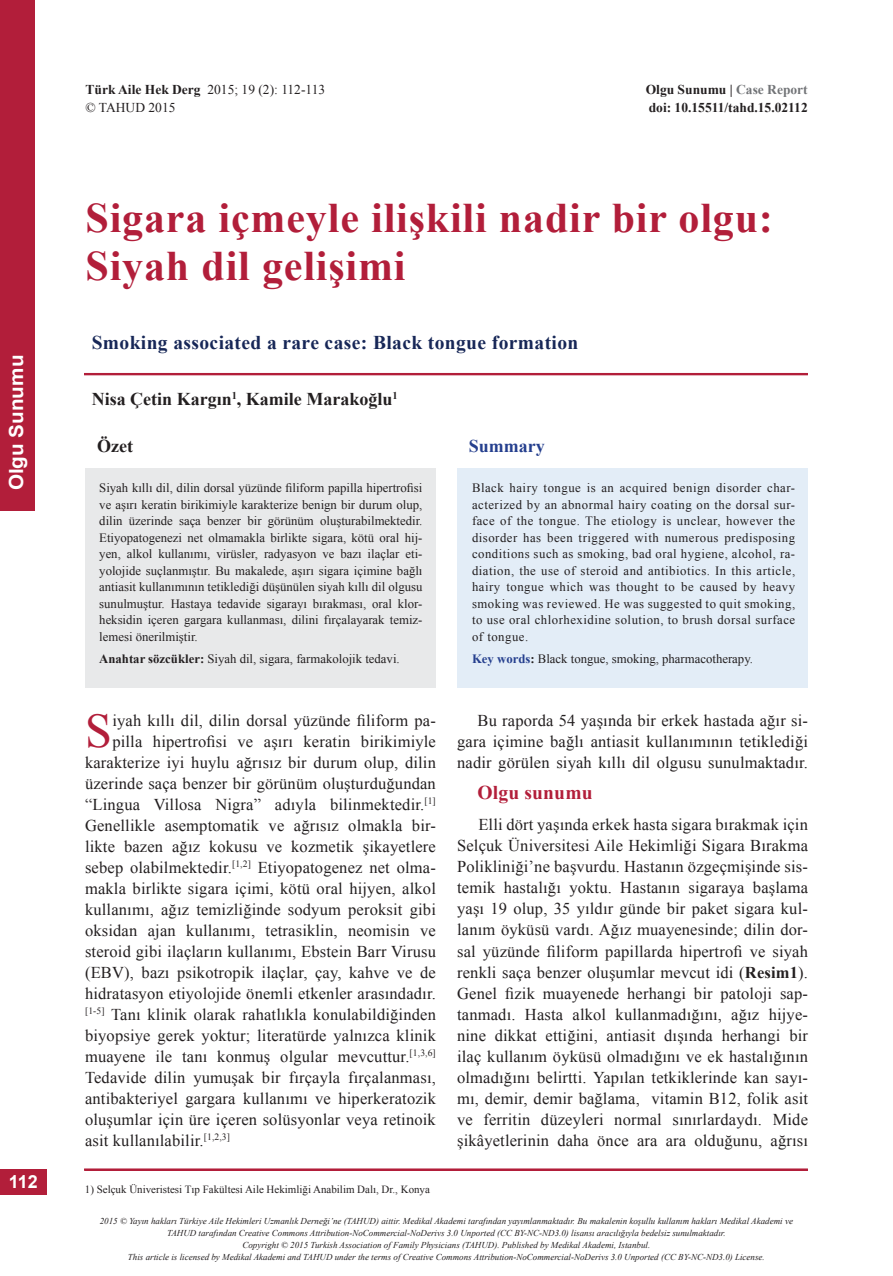
<style>
.page{position:relative;width:893px;height:1276px;background:#fff}
.page>*{position:absolute;margin:0;border:0;box-sizing:border-box;transform-origin:0 0}
.t1{font:48.15px "Times New Roman";color:#b21e3a}
.t2{font:700 42px/48px "Times New Roman";letter-spacing:.02em;color:#b21e3a}
.t3{font:700 19.5px "Times New Roman";letter-spacing:.02em;color:#172757}
.t4{font:700 19.5px "Arial";color:#fff;scale:1.06 1}
.t5{font:700 19.5px "Times New Roman";letter-spacing:.01em;color:#b21e3a}
.t6{font:700 18px "Times New Roman";color:#231f20}
.t7{font:700 18px "Times New Roman";color:#253f8e}
.t8{font:700 18px "Arial";color:#fff}
.t9{font:16.5px/21px "Times New Roman";letter-spacing:.01em;color:#231f20;text-align:justify}
.t10{font:700 13.5px/18px "Times New Roman";color:#231f20}
.t11{font:13.5px/18px "Times New Roman";color:#231f20}
.t12{font:12.75px/16.5px "Times New Roman";color:#231f20;text-align:justify}
.t13{font:10.95px "Times New Roman";color:#231f20}
.t14{font:italic 9px/12px "Times New Roman";color:#231f20;text-align:center}
.s1{font-weight:700}
.s2{color:#727477}
.s3{font-weight:700;color:#253f8e}
</style>
<div class="page">
<div style="left:0;top:0;width:34px;height:510px;background:#b21e3a"></div>
<div style="left:0;top:1169px;width:47px;height:26px;background:#b21e3a"></div>
<div style="left:84px;top:373px;width:724px;height:2px;border:1px solid #b21e3a"></div>
<div style="left:84px;top:1168px;width:724px;height:2px;border:1px solid #b21e3a"></div>
<div style="left:85px;top:468px;width:351px;height:219px;background:#e8e9ea"></div>
<div style="left:458px;top:468px;width:350px;height:219px;background:#e3edf7"></div>
<p class="t4" style="left:3px;top:490px;width:129px;rotate:-90deg">Olgu Sunumu</p>
<p class="t8" style="left:9px;top:1169px;width:31px">112</p>
<p class="t11" style="left:86px;top:81px;width:241px"><span class="s1">Türk Aile Hek Derg</span> 2015; 19 (2): 112-113 © TAHUD 2015</p>
<p class="t10" style="left:646px;top:81px;width:163px">Olgu Sunumu | <span class="s2">Case Report </span>doi: 10.15511/tahd.15.02112</p>
<h2 class="t2" style="left:86px;top:192px;width:689px">Sigara içmeyle ilişkili nadir bir olgu:<br>Siyah dil gelişimi</h2>
<p class="t3" style="left:92px;top:329px;width:488px">Smoking associated a rare case: Black tongue formation</p>
<p class="t6" style="left:92px;top:387px;width:307px">Nisa Çetin Kargın<sup>1</sup>, Kamile Marakoğlu<sup>1</sup></p>
<p class="t6" style="left:97px;top:433px;width:37px">Özet</p>
<p class="t12" style="left:99px;top:479px;width:325px">Siyah kıllı dil, dilin dorsal yüzünde filiform papilla hipertrofisi ve aşırı keratin birikimiyle karakterize benign bir durum olup, dilin üzerinde saça benzer bir görünüm oluşturabilmektedir.<br>Etiyopatogenezi net olmamakla birlikte sigara, kötü oral hij&shy;yen, alkol kullanımı, virüsler, radyasyon ve bazı ilaçlar eti&shy;yolojide suçlanmıştır. Bu makalede, aşırı sigara içimine bağlı antiasit kullanımının tetiklediği düşünülen siyah kıllı dil olgusu sunulmuştur. Hastaya tedavide sigarayı bırakması, oral klor&shy;heksidin içeren gargara kullanması, dilini fırçalayarak temiz&shy;lemesi önerilmiştir.</p>
<p class="t12" style="left:99px;top:650px;width:302px"><span class="s1">Anahtar sözcükler:</span> Siyah dil, sigara, farmakolojik tedavi.</p>
<h1 class="t1" style="left:85px;top:698px;width:28px">S</h1>
<p class="t9" style="left:112px;top:709px;width:325px">iyah kıllı dil, dilin dorsal yüzünde filiform pa-</p>
<p class="t9" style="left:112px;top:730px;width:325px">pilla hipertrofisi ve aşırı keratin birikimiyle</p>
<p class="t9" style="left:85px;top:751px;width:352px">karakterize iyi huylu ağrısız bir durum olup, dilin</p>
<p class="t9" style="left:85px;top:772px;width:352px">üzerinde saça benzer bir görünüm oluşturduğundan</p>
<p class="t9" style="left:85px;top:793px;width:352px">“Lingua Villosa Nigra” adıyla bilinmektedir.<sup>[1]</sup></p>
<p class="t9" style="left:85px;top:814px;width:352px">Genellikle asemptomatik ve ağrısız olmakla bir-</p>
<p class="t9" style="left:85px;top:835px;width:352px">likte bazen ağız kokusu ve kozmetik şikayetlere</p>
<p class="t9" style="left:85px;top:856px;width:352px">sebep olabilmektedir.<sup>[1,2]</sup> Etiyopatogenez net olma-</p>
<p class="t9" style="left:85px;top:877px;width:352px">makla birlikte sigara içimi, kötü oral hijyen, alkol</p>
<p class="t9" style="left:85px;top:898px;width:352px">kullanımı, ağız temizliğinde sodyum peroksit gibi</p>
<p class="t9" style="left:85px;top:919px;width:352px">oksidan ajan kullanımı, tetrasiklin, neomisin ve</p>
<p class="t9" style="left:85px;top:940px;width:352px">steroid gibi ilaçların kullanımı, Ebstein Barr Virusu</p>
<p class="t9" style="left:85px;top:961px;width:352px">(EBV), bazı psikotropik ilaçlar, çay, kahve ve de</p>
<p class="t9" style="left:85px;top:982px;width:352px">hidratasyon etiyolojide önemli etkenler arasındadır.</p>
<p class="t9" style="left:85px;top:1003px;width:352px"><sup>[1-5]</sup> Tanı klinik olarak rahatlıkla konulabildiğinden</p>
<p class="t9" style="left:85px;top:1024px;width:352px">biyopsiye gerek yoktur; literatürde yalnızca klinik</p>
<p class="t9" style="left:85px;top:1045px;width:352px">muayene ile tanı konmuş olgular mevcuttur.<sup>[1,3,6]</sup></p>
<p class="t9" style="left:85px;top:1066px;width:352px">Tedavide dilin yumuşak bir fırçayla fırçalanması,</p>
<p class="t9" style="left:85px;top:1087px;width:352px">antibakteriyel gargara kullanımı ve hiperkeratozik</p>
<p class="t9" style="left:85px;top:1108px;width:352px">oluşumlar için üre içeren solüsyonlar veya retinoik</p>
<p class="t9" style="left:85px;top:1129px;width:147px">asit kullanılabilir.<sup>[1,2,3]</sup></p>
<p class="t7" style="left:469px;top:433px;width:77px">Summary</p>
<p class="t12" style="left:472px;top:479px;width:325px">Black hairy tongue is an acquired benign disorder char&shy;acterized by an abnormal hairy coating on the dorsal sur&shy;face of the tongue. The etiology is unclear, however the disorder has been triggered with numerous predisposing conditions such as smoking, bad oral hygiene, alcohol, ra&shy;diation, the use of steroid and antibiotics. In this article, hairy tongue which was thought to be caused by heavy smoking was reviewed. He was suggested to quit smoking, to use oral chlorhexidine solution, to brush dorsal surface of tongue.</p>
<p class="t12" style="left:472px;top:650px;width:283px"><span class="s3">Key words</span><span class="s1">:</span> Black tongue, smoking, pharmacotherapy.</p>
<p class="t9" style="left:457px;top:709px;width:352px;text-indent:20px">Bu raporda 54 yaşında bir erkek hastada ağır si&shy;gara içimine bağlı antiasit kullanımının tetiklediği nadir görülen siyah kıllı dil olgusu sunulmaktadır.</p>
<p class="t5" style="left:477px;top:779px;width:117px">Olgu sunumu</p>
<p class="t9" style="left:457px;top:814px;width:352px;text-indent:21px">Elli dört yaşında erkek hasta sigara bırakmak için Selçuk Üniversitesi Aile Hekimliği Sigara Bırakma Polikliniği’ne başvurdu. Hastanın özgeçmişinde sis&shy;temik hastalığı yoktu. Hastanın sigaraya başlama yaşı 19 olup, 35 yıldır günde bir paket sigara kul&shy;lanım öyküsü vardı. Ağız muayenesinde; dilin dor&shy;sal yüzünde filiform papillarda hipertrofi ve siyah renkli saça benzer oluşumlar mevcut idi (<span class="s1">Resim1</span>).<br>Genel fizik muayenede herhangi bir patoloji sap&shy;tanmadı. Hasta alkol kullanmadığını, ağız hijye&shy;nine dikkat ettiğini, antiasit dışında herhangi bir ilaç kullanım öyküsü olmadığını ve ek hastalığının olmadığını belirtti. Yapılan tetkiklerinde kan sayı&shy;mı, demir, demir bağlama, vitamin B12, folik asit ve ferritin düzeyleri normal sınırlardaydı. Mide şikâyetlerinin daha önce ara ara olduğunu, ağrısı</p>
<p class="t13" style="left:85px;top:1182px;width:347px">1) Selçuk Üniveristesi Tıp Fakültesi Aile Hekimliği Anabilim Dalı, Dr., Konya</p>
<p class="t14" style="left:100px;top:1215px;width:695px">2015 © Yayın hakları Türkiye Aile Hekimleri Uzmanlık Derneği’ne (TAHUD) aittir. Medikal Akademi tarafından yayımlanmaktadır. Bu makalenin koşullu kullanım hakları Medikal Akademi ve TAHUD tarafından Creative Commons Attribution-NoCommercial-NoDerivs 3.0 Unported (CC BY-NC-ND3.0) lisansı aracılığıyla bedelsiz sunulmaktadır.<br>Copyright © 2015 Turkish Association of Family Physicians (TAHUD). Published by Medikal Akademi, Istanbul.<br>This article is licensed by Medikal Akademi and TAHUD under the terms of Creative Commons Attribution-NoCommercial-NoDerivs 3.0 Unported (CC BY-NC-ND3.0) License.</p>
</div>
